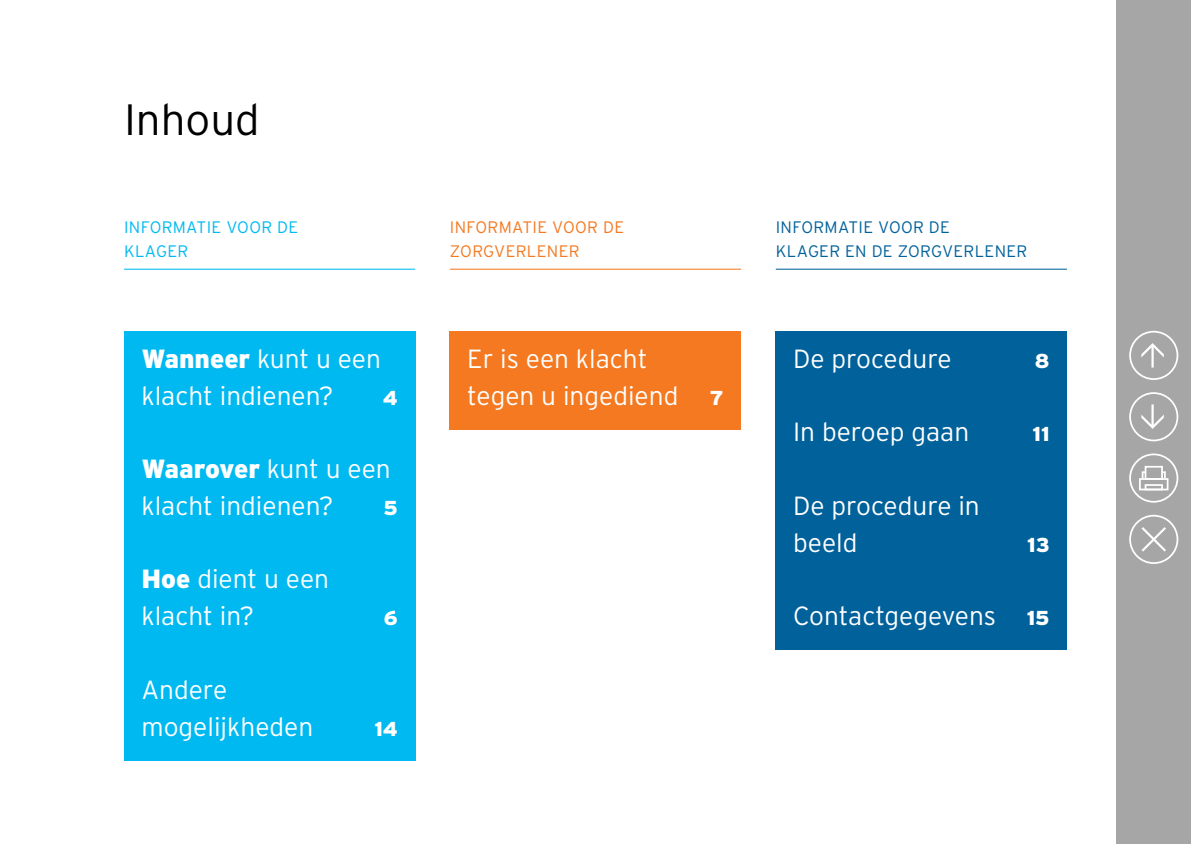
<style>
.page{position:relative;width:1191px;height:844px;background:#fff}
.page>*{position:absolute;margin:0;border:0;box-sizing:border-box;transform-origin:0 0}
.t1{font:300 43.75px "Interstate";color:#000}
.t2{font:300 26.25px/36.8px "Interstate";color:#fff}
.t3{font:900 20.12px "Interstate";color:#fff}
.t4{font:300 16.62px/24.5px "Interstate";letter-spacing:.02em;color:#00619b}
.t5{font:300 16.62px/24.5px "Interstate";letter-spacing:.02em;color:#f47920}
.t6{font:300 16.62px/24.5px "Interstate";letter-spacing:.02em;color:#00b9f1}
.s1{font-weight:900}
.s2{font-weight:900;font-size:20.12px}
</style>
<div class="page">
<div style="left:124px;top:331px;width:291px;height:429px;background:#00b9f1"></div>
<div style="left:450px;top:331px;width:291px;height:98px;background:#f47920"></div>
<div style="left:776px;top:331px;width:291px;height:318px;background:#00619b"></div>
<hr style="left:776px;top:268px;width:291px;height:1px;background:#00619b">
<hr style="left:450px;top:268px;width:291px;height:1px;background:#f47920">
<hr style="left:124px;top:268px;width:291px;height:1px;background:#00b9f1">
<div style="left:1116px;top:0;width:75px;height:843px;background:#a6a6a6"></div>
<div style="left:1129px;top:392px;width:49px;height:49px;border:2px solid #fff;border-radius:50%"></div>
<svg style="left:1141px;top:404px;width:22px;height:25px"></svg>
<div style="left:1129px;top:331px;width:49px;height:49px;border:2px solid #fff;border-radius:50%"></div>
<svg style="left:1141px;top:343px;width:22px;height:24px"></svg>
<div style="left:1129px;top:514px;width:49px;height:50px;border:2px solid #fff;border-radius:50%"></div>
<svg style="left:1141px;top:527px;width:25px;height:24px"></svg>
<div style="left:1129px;top:453px;width:49px;height:49px;border:2px solid #fff;border-radius:50%"></div>
<div style="left:1139px;top:478px;width:29px;height:12px;border:2px solid #fff"></div>
<div style="left:1144px;top:484px;width:18px;height:6px;border:2px solid #fff"></div>
<div style="left:1144px;top:466px;width:18px;height:13px;border:2px solid #fff"></div>
<svg style="left:1140px;top:470px;width:6px;height:10px"></svg>
<svg style="left:1160px;top:470px;width:6px;height:10px"></svg>
<h1 class="t1" style="left:124px;top:95px;width:137px">I nhoud</h1>
<p class="t6" style="left:124px;top:215px;width:176px">informatie voor de klager</p>
<p class="t2" style="left:141px;top:340px;width:241px"><span class="s1">Wanneer</span> kunt u een klacht indienen?</p>
<p class="t3" style="left:383px;top:386px;width:16px">4</p>
<p class="t2" style="left:141px;top:450px;width:251px"><span class="s1">Waarover</span> kunt u een klacht indienen?</p>
<p class="t3" style="left:383px;top:496px;width:16px">5</p>
<p class="t2" style="left:141px;top:560px;width:189px"><span class="s1">Hoe</span> dient u een klacht in?</p>
<p class="t2" style="left:141px;top:670px;width:173px">Andere mogelijkheden</p>
<p class="t3" style="left:384px;top:606px;width:16px">6</p>
<p class="t3" style="left:374px;top:716px;width:25px">14</p>
<p class="t5" style="left:450px;top:215px;width:176px">informatie voor de zorgverlener</p>
<p class="t2" style="left:467px;top:340px;width:258px">Er is een klacht<br>tegen u ingediend <span class="s2">7</span></p>
<p class="t4" style="left:776px;top:215px;width:253px">informatie voor DE<br>klager en de zorgverlener</p>
<p class="t2" style="left:793px;top:340px;width:160px">De procedure</p>
<p class="t3" style="left:1034px;top:349px;width:16px">8</p>
<p class="t2" style="left:793px;top:413px;width:178px">I n beroep gaan</p>
<p class="t3" style="left:1032px;top:422px;width:18px">11</p>
<p class="t2" style="left:793px;top:487px;width:188px">De procedure in beeld</p>
<p class="t3" style="left:1027px;top:533px;width:24px">13</p>
<p class="t2" style="left:793px;top:597px;width:258px">Contactgegevens <span class="s2">15</span></p>
</div>
